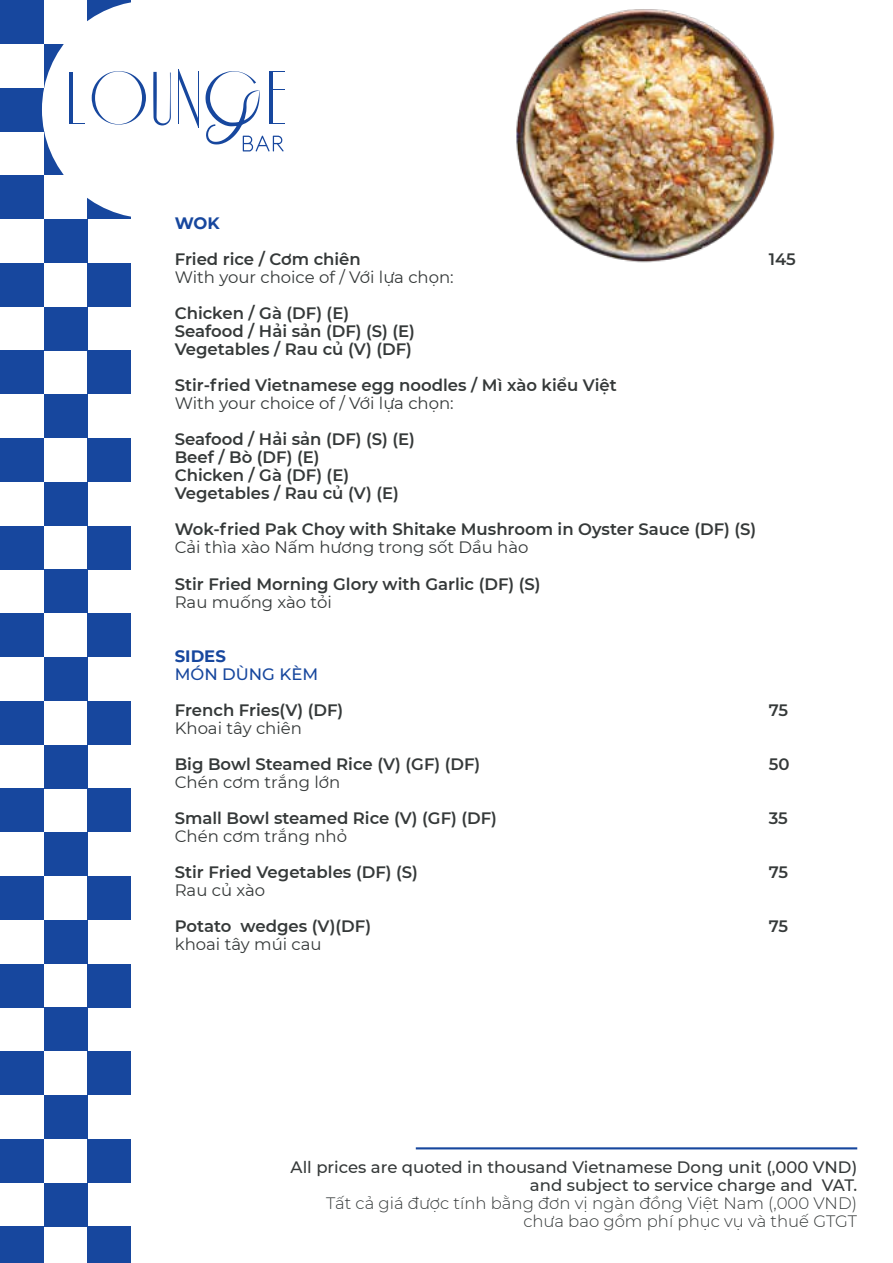
<style>
.page{position:relative;width:893px;height:1263px;background:#fff}
.page>*{position:absolute;margin:0;border:0;box-sizing:border-box;transform-origin:0 0}
.t1{font:600 16.5px/18px "Montserrat";color:#353939}
.t2{font:16.5px "Montserrat";color:#353939}
.t3{font:500 16.5px/18px "Montserrat";color:#353939;text-align:right}
.t4{font:300 16.5px/18px "Montserrat";color:#353939;text-align:right}
.t5{font:500 16.5px "Montserrat";color:#17479e}
.t6{font:700 16.5px "Montserrat";color:#17479e}
</style>
<div class="page">
<div style="left:0;top:0;width:44px;height:44px;background:#17479e"></div>
<div style="left:88px;top:0;width:43px;height:44px;background:#17479e"></div>
<div style="left:44px;top:44px;width:44px;height:44px;background:#17479e"></div>
<div style="left:0;top:88px;width:44px;height:43px;background:#17479e"></div>
<div style="left:44px;top:131px;width:44px;height:44px;background:#17479e"></div>
<div style="left:0;top:175px;width:44px;height:44px;background:#17479e"></div>
<div style="left:88px;top:175px;width:43px;height:44px;background:#17479e"></div>
<div style="left:44px;top:219px;width:44px;height:44px;background:#17479e"></div>
<div style="left:0;top:263px;width:44px;height:44px;background:#17479e"></div>
<div style="left:88px;top:263px;width:43px;height:44px;background:#17479e"></div>
<div style="left:44px;top:307px;width:44px;height:43px;background:#17479e"></div>
<div style="left:0;top:350px;width:44px;height:44px;background:#17479e"></div>
<div style="left:88px;top:350px;width:43px;height:44px;background:#17479e"></div>
<div style="left:44px;top:394px;width:44px;height:44px;background:#17479e"></div>
<div style="left:0;top:438px;width:44px;height:44px;background:#17479e"></div>
<div style="left:88px;top:438px;width:43px;height:44px;background:#17479e"></div>
<div style="left:44px;top:482px;width:44px;height:44px;background:#17479e"></div>
<div style="left:0;top:526px;width:44px;height:43px;background:#17479e"></div>
<div style="left:88px;top:526px;width:43px;height:43px;background:#17479e"></div>
<div style="left:44px;top:569px;width:44px;height:44px;background:#17479e"></div>
<div style="left:0;top:613px;width:44px;height:44px;background:#17479e"></div>
<div style="left:88px;top:613px;width:43px;height:44px;background:#17479e"></div>
<div style="left:44px;top:657px;width:44px;height:44px;background:#17479e"></div>
<div style="left:0;top:701px;width:44px;height:44px;background:#17479e"></div>
<div style="left:88px;top:701px;width:43px;height:44px;background:#17479e"></div>
<div style="left:44px;top:745px;width:44px;height:43px;background:#17479e"></div>
<div style="left:0;top:788px;width:44px;height:44px;background:#17479e"></div>
<div style="left:88px;top:788px;width:43px;height:44px;background:#17479e"></div>
<div style="left:44px;top:832px;width:44px;height:44px;background:#17479e"></div>
<div style="left:0;top:876px;width:44px;height:44px;background:#17479e"></div>
<div style="left:88px;top:876px;width:43px;height:44px;background:#17479e"></div>
<div style="left:44px;top:920px;width:44px;height:43px;background:#17479e"></div>
<div style="left:0;top:963px;width:44px;height:44px;background:#17479e"></div>
<div style="left:88px;top:963px;width:43px;height:44px;background:#17479e"></div>
<div style="left:44px;top:1007px;width:44px;height:44px;background:#17479e"></div>
<div style="left:0;top:1051px;width:44px;height:44px;background:#17479e"></div>
<div style="left:88px;top:1051px;width:43px;height:44px;background:#17479e"></div>
<div style="left:44px;top:1095px;width:44px;height:44px;background:#17479e"></div>
<div style="left:0;top:1139px;width:44px;height:43px;background:#17479e"></div>
<div style="left:88px;top:1139px;width:43px;height:43px;background:#17479e"></div>
<div style="left:44px;top:1182px;width:44px;height:44px;background:#17479e"></div>
<div style="left:0;top:1226px;width:44px;height:37px;background:#17479e"></div>
<div style="left:88px;top:1226px;width:43px;height:37px;background:#17479e"></div>
<div style="left:42px;top:0;width:218px;height:219px;background:#fff;border-radius:50%"></div>
<hr style="left:69px;top:72px;width:4px;height:51px;background:#17479e">
<svg style="left:179px;top:70px;width:19px;height:57px"></svg>
<svg style="left:69px;top:123px;width:16px;height:1px"></svg>
<hr style="left:178px;top:69px;width:1px;height:55px;background:#17479e">
<hr style="left:198px;top:71px;width:1px;height:56px;background:#17479e">
<svg style="left:92px;top:71px;width:54px;height:54px"></svg>
<svg style="left:153px;top:72px;width:18px;height:53px"></svg>
<svg style="left:206px;top:71px;width:78px;height:81px"></svg>
<img style="left:516px;top:9px;width:259px;height:254px">
<hr style="left:416px;top:1147px;width:441px;height:2px;background:#17479e">
<p class="t6" style="left:175px;top:212px;width:46px">WOK</p>
<p class="t1" style="left:175px;top:250px;width:188px">Fried rice / Cơm chiên</p>
<p class="t1" style="left:769px;top:250px;width:29px">145</p>
<p class="t2" style="left:175px;top:266px;width:280px">With your choice of / Với lựa chọn:</p>
<p class="t1" style="left:175px;top:304px;width:242px">Chicken / Gà (DF) (E)<br>Seafood / Hải sản (DF) (S) (E)<br>Vegetables / Rau củ (V) (DF)</p>
<p class="t1" style="left:175px;top:376px;width:443px">Stir-fried Vietnamese egg noodles / Mì xào kiểu Việt</p>
<p class="t2" style="left:175px;top:392px;width:280px">With your choice of / Với lựa chọn:</p>
<p class="t1" style="left:175px;top:430px;width:242px">Seafood / Hải sản (DF) (S) (E)<br>Beef / Bò (DF) (E)<br>Chicken / Gà (DF) (E)<br>Vegetables / Rau củ (V) (E)</p>
<p class="t1" style="left:175px;top:520px;width:583px">Wok-fried Pak Choy with Shitake Mushroom in Oyster Sauce (DF) (S)</p>
<p class="t2" style="left:175px;top:536px;width:355px">Cải thìa xào Nấm hương trong sốt Dầu hào</p>
<p class="t1" style="left:175px;top:574px;width:367px">Stir Fried Morning Glory with Garlic (DF) (S)</p>
<p class="t2" style="left:175px;top:590px;width:159px">Rau muống xào tỏi</p>
<p class="t6" style="left:175px;top:644px;width:53px">SIDES</p>
<p class="t5" style="left:175px;top:662px;width:145px">MÓN DÙNG KÈM</p>
<p class="t1" style="left:175px;top:700px;width:170px">French Fries(V) (DF)</p>
<p class="t1" style="left:769px;top:700px;width:21px">75</p>
<p class="t2" style="left:175px;top:716px;width:129px">Khoai tây chiên</p>
<p class="t1" style="left:175px;top:754px;width:307px">Big Bowl Steamed Rice (V) (GF) (DF)</p>
<p class="t1" style="left:769px;top:754px;width:22px">50</p>
<p class="t2" style="left:175px;top:770px;width:167px">Chén cơm trắng lớn</p>
<p class="t1" style="left:175px;top:808px;width:324px">Small Bowl steamed Rice (V) (GF) (DF)</p>
<p class="t1" style="left:769px;top:808px;width:21px">35</p>
<p class="t2" style="left:175px;top:824px;width:174px">Chén cơm trắng nhỏ</p>
<p class="t1" style="left:175px;top:862px;width:245px">Stir Fried Vegetables (DF) (S)</p>
<p class="t1" style="left:769px;top:862px;width:21px">75</p>
<p class="t2" style="left:175px;top:878px;width:92px">Rau củ xào</p>
<p class="t1" style="left:175px;top:916px;width:198px">Potato wedges (V)(DF)</p>
<p class="t1" style="left:769px;top:916px;width:21px">75</p>
<p class="t2" style="left:175px;top:932px;width:148px">khoai tây múi cau</p>
<p class="t3" style="left:291px;top:1157px;width:568px">All prices are quoted in thousand Vietnamese Dong unit (,000 VND) and subject to service charge and VAT.</p>
<p class="t4" style="left:326px;top:1193px;width:532px">Tất cả giá được tính bằng đơn vị ngàn đồng Việt Nam (,000 VND) chưa bao gồm phí phục vụ và thuế GTGT</p>
</div>
